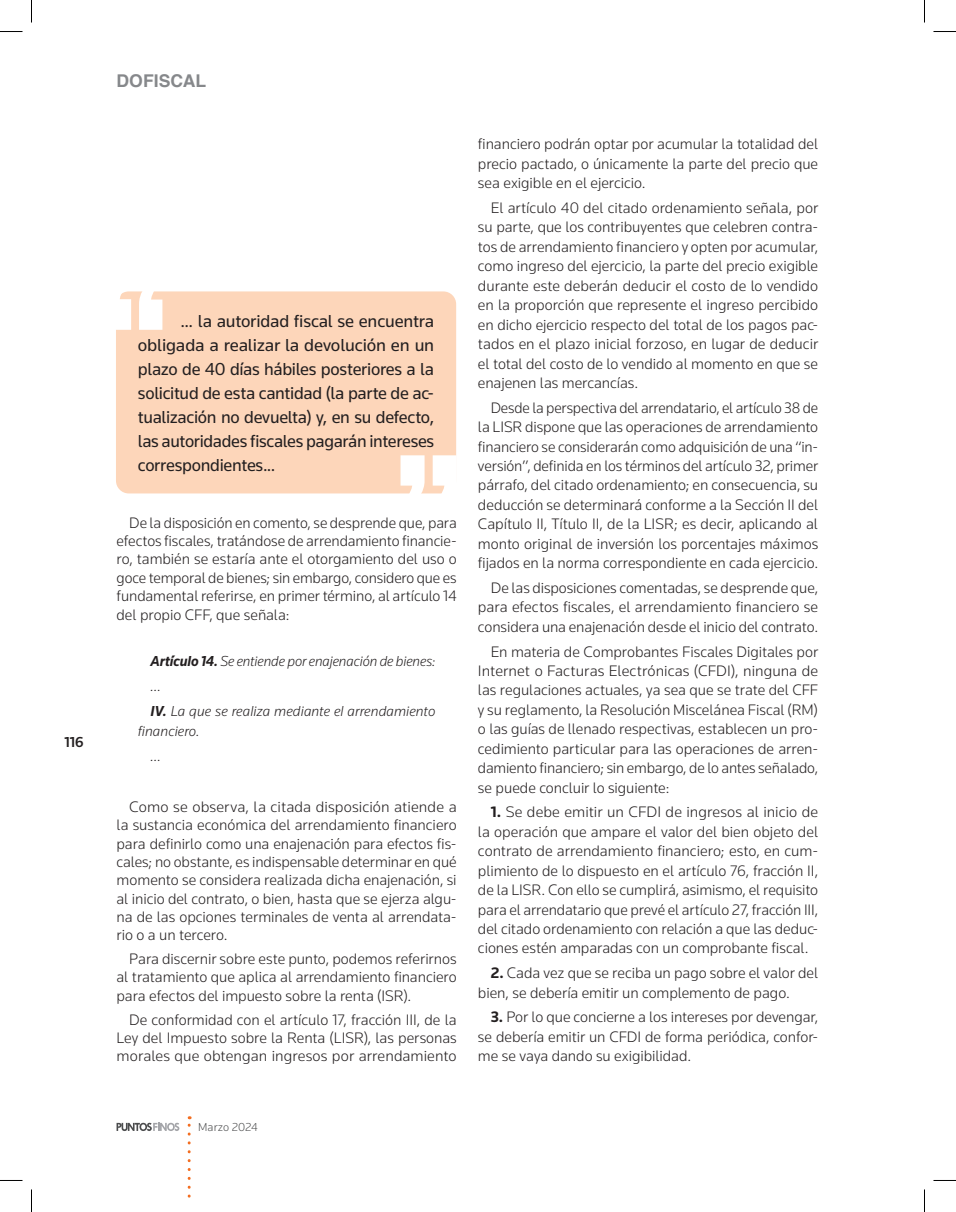
<style>
.page{position:relative;width:956px;height:1212px;background:#fff}
.page>*{position:absolute;margin:0;border:0;box-sizing:border-box;transform-origin:0 0}
.t1{font:18px/24px "Knowledge";letter-spacing:-.015em;color:#231f20;text-align:justify}
.t2{font:700 17.55px "Helvetica";letter-spacing:.005em;color:#86888b}
.t3{font:300 15.75px/19.4px "Knowledge";color:#231f20;text-align:justify}
.t4{font:italic 300 15px/25.2px "Knowledge";color:#231f20}
.t5{font:500 15px "Knowledge";color:#231f20}
.t6{font:300 12px "Knowledge";letter-spacing:.005em;color:#4b4c4d}
.s1{font-weight:700}
</style>
<div class="page">
<svg style="left:117px;top:1122px;width:62px;height:8px"></svg>
<svg style="left:188px;top:1116px;width:3px;height:79px"></svg>
<div style="left:116px;top:291px;width:340px;height:202px;background:#fdd6ba;border-radius:13px"></div>
<svg style="left:400px;top:455px;width:56px;height:39px"></svg>
<svg style="left:116px;top:291px;width:46px;height:39px"></svg>
<svg style="left:0;top:31px;width:22px;height:1px"></svg>
<svg style="left:933px;top:31px;width:23px;height:1px"></svg>
<svg style="left:31px;top:0;width:1px;height:22px"></svg>
<svg style="left:31px;top:1189px;width:1px;height:22px"></svg>
<svg style="left:924px;top:0;width:1px;height:22px"></svg>
<svg style="left:924px;top:1189px;width:1px;height:22px"></svg>
<p class="t5" style="left:64px;top:732px;width:21px">116</p>
<p class="t2" style="left:117px;top:70px;width:91px">DOFISCAL</p>
<p class="t1" style="left:138px;top:309px;width:298px;text-indent:43px">... la autoridad fiscal se encuentra obligada a realizar la devolución en un plazo de 40 días hábiles posteriores a la solicitud de esta cantidad (la parte de ac&shy;tualización no devuelta) y, en su defecto, las autoridades fiscales pagarán intereses correspondientes...</p>
<p class="t3" style="left:117px;top:513px;width:342px;line-height:18.3px;text-indent:13px">De la disposición en comento, se desprende que, para efectos fiscales, tratándose de arrendamiento financie&shy;ro, también se estaría ante el otorgamiento del uso o goce temporal de bienes; sin embargo, considero que es fundamental referirse, en primer término, al artículo 14 del propio CFF, que señala:</p>
<p class="t4" style="left:151px;top:648px;width:286px"><span class="s1">Artículo 14.</span> Se entiende por enajenación de bienes: …<br><span class="s1">IV.</span> La que se realiza mediante el arrendamiento</p>
<p class="t4" style="left:151px;top:718px;width:51px;text-indent:-13px">financiero. …</p>
<p class="t3" style="left:117px;top:796px;width:342px;line-height:18.3px;text-indent:13px">Como se observa, la citada disposición atiende a la sustancia económica del arrendamiento financiero para definirlo como una enajenación para efectos fis&shy;cales; no obstante, es indispensable determinar en qué momento se considera realizada dicha enajenación, si al inicio del contrato, o bien, hasta que se ejerza algu&shy;na de las opciones terminales de venta al arrendata&shy;rio o a un tercero.</p>
<p class="t3" style="left:117px;top:949px;width:342px;line-height:18.3px;text-indent:13px">Para discernir sobre este punto, podemos referirnos al tratamiento que aplica al arrendamiento financiero para efectos del impuesto sobre la renta (ISR).</p>
<p class="t3" style="left:117px;top:1009px;width:342px;line-height:18.3px;text-indent:13px">De conformidad con el artículo 17, fracción III, de la Ley del Impuesto sobre la Renta (LISR), las personas morales que obtengan ingresos por arrendamiento</p>
<p class="t3" style="left:478px;top:134px;width:342px">financiero podrán optar por acumular la totalidad del precio pactado, o únicamente la parte del precio que sea exigible en el ejercicio.</p>
<p class="t3" style="left:478px;top:198px;width:342px;text-indent:13px">El artículo 40 del citado ordenamiento señala, por su parte, que los contribuyentes que celebren contra&shy;tos de arrendamiento financiero y opten por acumular, como ingreso del ejercicio, la parte del precio exigible durante este deberán deducir el costo de lo vendido en la proporción que represente el ingreso percibido en dicho ejercicio respecto del total de los pagos pac&shy;tados en el plazo inicial forzoso, en lugar de deducir el total del costo de lo vendido al momento en que se enajenen las mercancías.</p>
<p class="t3" style="left:478px;top:397px;width:342px;text-indent:13px">Desde la perspectiva del arrendatario, el artículo 38 de la LISR dispone que las operaciones de arrendamiento financiero se considerarán como adquisición de una “in&shy;versión”, definida en los términos del artículo 32, primer párrafo, del citado ordenamiento; en consecuencia, su deducción se determinará conforme a la Sección II del Capítulo II, Título II, de la LISR; es decir, aplicando al monto original de inversión los porcentajes máximos fijados en la norma correspondiente en cada ejercicio.</p>
<p class="t3" style="left:478px;top:577px;width:342px;text-indent:13px">De las disposiciones comentadas, se desprende que, para efectos fiscales, el arrendamiento financiero se considera una enajenación desde el inicio del contrato.</p>
<p class="t3" style="left:478px;top:641px;width:342px;text-indent:13px">En materia de Comprobantes Fiscales Digitales por Internet o Facturas Electrónicas (CFDI), ninguna de las regulaciones actuales, ya sea que se trate del CFF y su reglamento, la Resolución Miscelánea Fiscal (RM) o las guías de llenado respectivas, establecen un pro&shy;cedimiento particular para las operaciones de arren&shy;damiento financiero; sin embargo, de lo antes señalado, se puede concluir lo siguiente:</p>
<p class="t3" style="left:478px;top:802px;width:342px;text-indent:13px"><span class="s1">1.</span> Se debe emitir un CFDI de ingresos al inicio de la operación que ampare el valor del bien objeto del contrato de arrendamiento financiero; esto, en cum&shy;plimiento de lo dispuesto en el artículo 76, fracción II, de la LISR. Con ello se cumplirá, asimismo, el requisito para el arrendatario que prevé el artículo 27, fracción III, del citado ordenamiento con relación a que las deduc&shy;ciones estén amparadas con un comprobante fiscal.</p>
<p class="t3" style="left:478px;top:962px;width:342px;text-indent:13px"><span class="s1">2.</span> Cada vez que se reciba un pago sobre el valor del bien, se debería emitir un complemento de pago.</p>
<p class="t3" style="left:478px;top:1006px;width:342px;text-indent:13px"><span class="s1">3.</span> Por lo que concierne a los intereses por devengar, se debería emitir un CFDI de forma periódica, confor&shy;me se vaya dando su exigibilidad.</p>
<p class="t6" style="left:198px;top:1119px;width:61px">Marzo 2024</p>
</div>
